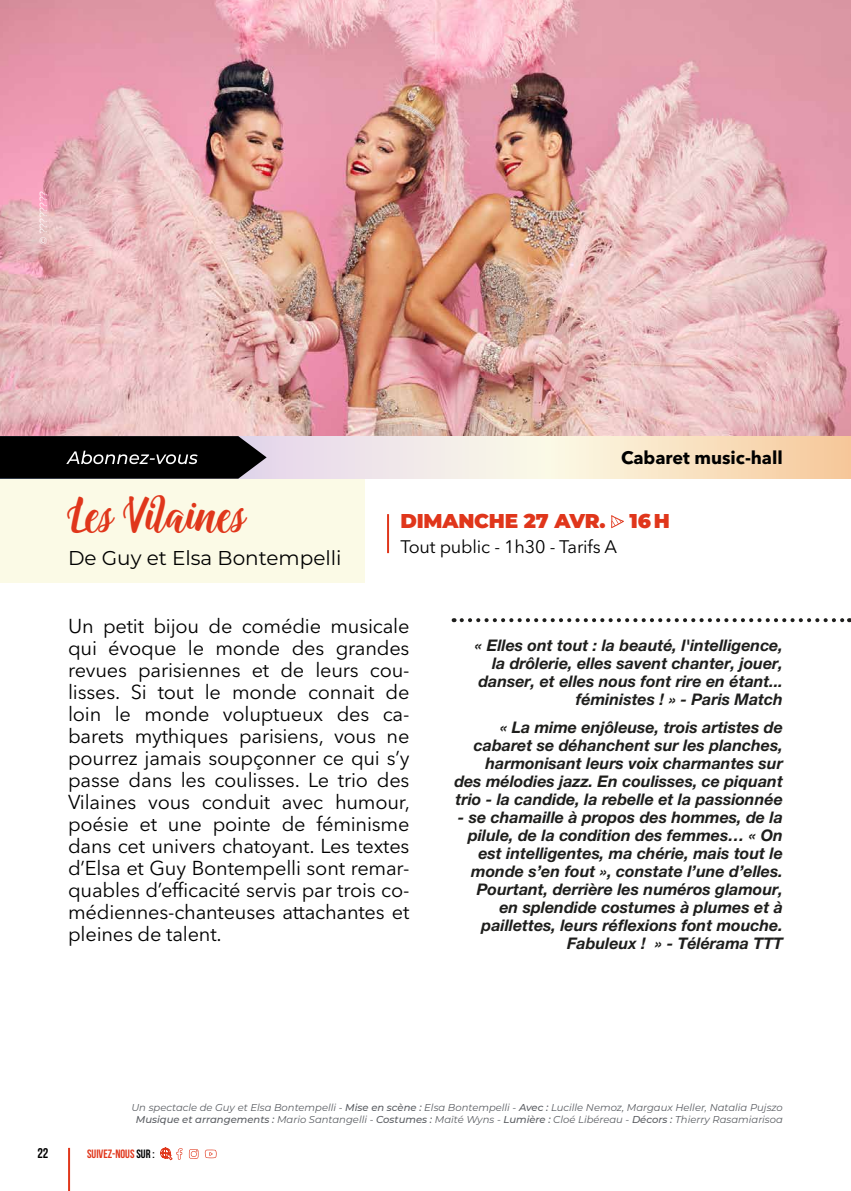
<style>
.page{position:relative;width:851px;height:1191px;background:#fff}
.page>*{position:absolute;margin:0;border:0;box-sizing:border-box;transform-origin:0 0}
.t1{font:44px "Onadio";color:#e0361b}
.t2{font:20px/22px "Avenir Next LT Pro";letter-spacing:-.01em;color:#000;text-align:justify}
.t3{font:20px "Montserrat";color:#000}
.t4{font:900 20px "Montserrat";letter-spacing:-.01em;color:#e0361b}
.t5{font:18px "Avenir Next LT Pro";letter-spacing:-.01em;color:#000}
.t6{font:700 18px "Avenir Next LT Pro";color:#000}
.t7{font:italic 700 16px/18px "Helvetica Neue LT Pro";color:#1e1e1c;text-align:right}
.t8{font:700 14px "Bebas Neue";color:#000}
.t9{font:700 12px "Bebas Neue";color:#e0361b}
.t10{font:italic 10px/12px "Montserrat";color:#5a5d62;text-align:center}
.t11{font:italic 10px "Montserrat";color:#fff}
.s1{font-weight:500}
.s2{color:#000}
</style>
<div class="page">
<img style="left:0;top:0;width:850px;height:436px">
<div style="left:0;top:478px;width:364px;height:105px;background:#fbfae6"></div>
<svg style="left:266px;top:436px;width:584px;height:42px;background:#f4e4d3"></svg>
<svg style="left:0;top:436px;width:266px;height:42px;background:#161516"></svg>
<hr style="left:387px;top:514px;width:2px;height:39px;background:#e0361b">
<svg style="left:611px;top:515px;width:13px;height:13px"></svg>
<svg style="left:461px;top:618px;width:388px;height:4px"></svg>
<hr style="left:68px;top:1147px;width:2px;height:44px;background:#e0361b">
<svg style="left:160px;top:1147px;width:22px;height:12px"></svg>
<svg style="left:189px;top:1149px;width:9px;height:9px"></svg>
<svg style="left:205px;top:1149px;width:12px;height:9px"></svg>
<p class="t11" style="left:36px;top:245px;width:55px;rotate:-90deg">© ????????</p>
<h1 class="t1" style="left:68px;top:490px;width:179px">Les Vilaines</h1>
<p class="t3" style="left:68px;top:544px;width:275px">De Guy et Elsa Bontempelli</p>
<p class="t6" style="left:621px;top:447px;width:163px">Cabaret music-hall</p>
<p class="t4" style="left:400px;top:506px;width:271px">DIMANCHE 27 AVR. 16 H</p>
<p class="t5" style="left:400px;top:536px;width:218px">Tout public - 1h30 - Tarifs A</p>
<p class="t2" style="left:68px;top:615px;width:343px">Un petit bijou de comédie musicale qui évoque le monde des grandes revues parisiennes et de leurs cou&shy;lisses. Si tout le monde connait de loin le monde voluptueux des ca&shy;barets mythiques parisiens, vous ne pourrez jamais soupçonner ce qui s’y passe dans les coulisses. Le trio des Vilaines vous conduit avec humour, poésie et une pointe de féminisme dans cet univers chatoyant. Les textes d’Elsa et Guy Bontempelli sont remar&shy;quables d’efficacité servis par trois co&shy;médiennes-chanteuses attachantes et pleines de talent.</p>
<p class="t7" style="left:475px;top:635px;width:309px">« Elles ont tout : la beauté, l'intelligence, la drôlerie, elles savent chanter, jouer, danser, et elles nous font rire en étant... féministes ! » - Paris Match</p>
<p class="t7" style="left:454px;top:717px;width:330px">« La mime enjôleuse, trois artistes de cabaret se déhanchent sur les planches, harmonisant leurs voix charmantes sur des mélodies jazz. En coulisses, ce piquant trio - la candide, la rebelle et la passionnée</p>
<p class="t7" style="left:458px;top:807px;width:326px">- se chamaille à propos des hommes, de la pilule, de la condition des femmes… « On est intelligentes, ma chérie, mais tout le monde s’en fout », constate l’une d’elles.<br>Pourtant, derrière les numéros glamour, en splendide costumes à plumes et à paillettes, leurs réflexions font mouche.<br>Fabuleux ! » - Télérama TTT</p>
<p class="t10" style="left:131px;top:1101px;width:653px">Un spectacle de Guy et Elsa Bontempelli - <span class="s1">Mise en scène :</span> Elsa Bontempelli - <span class="s1">Avec :</span> Lucille Nemoz, Margaux Heller, Natalia Pujszo<br><span class="s1">Musique et arrangements :</span> Mario Santangelli - <span class="s1">Costumes :</span> Maïté Wyns - <span class="s1">Lumière :</span> Cloé Libéreau - <span class="s1">Décors :</span> Thierry Rasamiarisoa</p>
<p class="t8" style="left:37px;top:1145px;width:13px">22</p>
<p class="t9" style="left:87px;top:1147px;width:69px">SUIVEZ-NOUS <span class="s2">SUR :</span></p>
</div>
